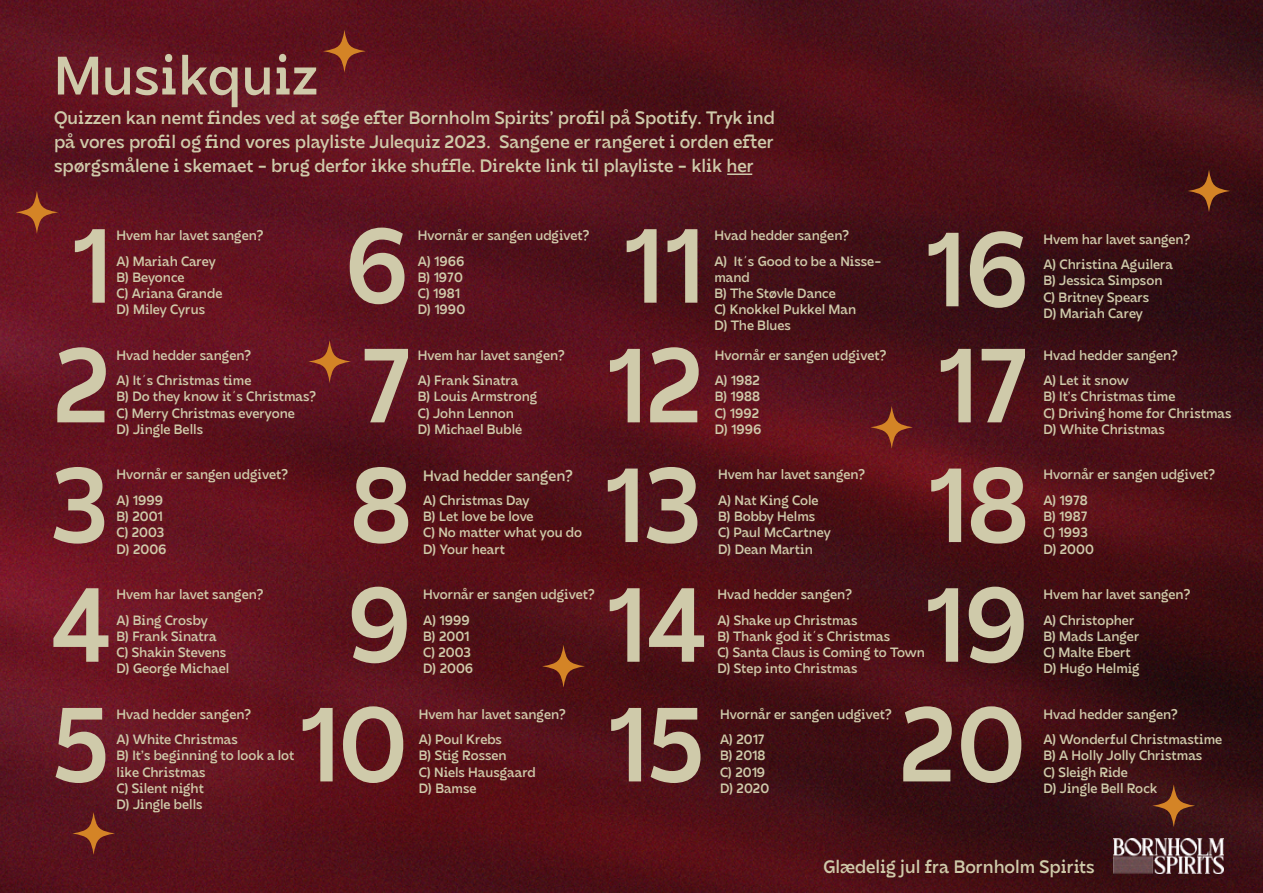
<style>
.page{position:relative;width:1263px;height:893px;background:#fff}
.page>*{position:absolute;margin:0;border:0;box-sizing:border-box;transform-origin:0 0}
.t1{font:600 105px "DX Rigraf";color:#cfcaaa}
.t2{font:600 54px "DX Rigraf";color:#cfcaaa}
.t3{font:600 18px/24px "DX Rigraf";color:#cfcaaa;text-align:justify}
.t4{font:600 15px "DX Rigraf";color:#cfcaaa}
.t5{font:600 13.5px/16.2px "DX Rigraf";color:#cfcaaa}
</style>
<div class="page">
<img style="left:0;top:0;width:1263px;height:893px">
<hr style="left:727px;top:173px;width:25px;height:2px;background:#cdc9ac">
<svg style="left:1152px;top:784px;width:43px;height:43px"></svg>
<svg style="left:870px;top:406px;width:43px;height:43px"></svg>
<svg style="left:542px;top:645px;width:43px;height:43px"></svg>
<svg style="left:72px;top:812px;width:43px;height:43px"></svg>
<svg style="left:16px;top:191px;width:42px;height:43px"></svg>
<svg style="left:323px;top:30px;width:43px;height:42px"></svg>
<svg style="left:308px;top:340px;width:43px;height:43px"></svg>
<svg style="left:1188px;top:170px;width:42px;height:42px"></svg>
<img style="left:1113px;top:839px;width:110px;height:34px">
<h2 class="t2" style="left:54px;top:39px;width:265px">Musikquiz</h2>
<p class="t3" style="left:54px;top:106px;width:722px">Quizzen kan nemt findes ved at søge efter Bornholm Spirits’ profil på Spotify. Tryk ind på vores profil og find vores playliste Julequiz 2023. Sangene er rangeret i orden efter spørgsmålene i skemaet - brug derfor ikke shuffle. Direkte link til playliste - klik her</p>
<h1 class="t1" style="left:70px;top:195px;width:42px">1</h1>
<h1 class="t1" style="left:53px;top:315px;width:59px">2</h1>
<h1 class="t1" style="left:50px;top:434px;width:62px">3</h1>
<h1 class="t1" style="left:50px;top:554px;width:62px">4</h1>
<h1 class="t1" style="left:52px;top:674px;width:60px">5</h1>
<h1 class="t1" style="left:344px;top:195px;width:66px">6</h1>
<p class="t5" style="left:117px;top:222px;width:148px;line-height:25.5px">Hvem har lavet sangen?<br>A) Mariah Carey</p>
<p class="t5" style="left:117px;top:269px;width:107px">B) Beyonce<br>C) Ariana Grande</p>
<p class="t5" style="left:117px;top:301px;width:90px">D) Miley Cyrus</p>
<p class="t5" style="left:117px;top:342px;width:136px;line-height:25.5px">Hvad hedder sangen?<br>A) It´s Christmas time</p>
<p class="t5" style="left:117px;top:388px;width:201px">B) Do they know it´s Christmas?<br>C) Merry Christmas everyone</p>
<h1 class="t1" style="left:360px;top:315px;width:54px">7</h1>
<p class="t5" style="left:117px;top:421px;width:88px">D) Jingle Bells</p>
<p class="t5" style="left:117px;top:462px;width:173px;line-height:25.5px">Hvornår er sangen udgivet?<br>A) 1999</p>
<p class="t5" style="left:117px;top:508px;width:50px">B) 2001<br>C) 2003</p>
<h1 class="t1" style="left:350px;top:434px;width:63px">8</h1>
<p class="t5" style="left:117px;top:540px;width:52px">D) 2006</p>
<p class="t5" style="left:117px;top:581px;width:148px;line-height:25.5px">Hvem har lavet sangen?<br>A) Bing Crosby</p>
<p class="t5" style="left:117px;top:628px;width:111px">B) Frank Sinatra<br>C) Shakin Stevens</p>
<h1 class="t1" style="left:347px;top:554px;width:66px">9</h1>
<p class="t5" style="left:117px;top:660px;width:114px">D) George Michael</p>
<p class="t5" style="left:117px;top:701px;width:136px;line-height:25.5px">Hvad hedder sangen?<br>A) White Christmas</p>
<p class="t5" style="left:117px;top:747px;width:179px">B) It’s beginning to look a lot like Christmas<br>C) Silent night</p>
<h1 class="t1" style="left:298px;top:674px;width:112px">10</h1>
<p class="t5" style="left:117px;top:796px;width:88px">D) Jingle bells</p>
<p class="t5" style="left:418px;top:222px;width:173px;line-height:25.5px">Hvornår er sangen udgivet?<br>A) 1966</p>
<p class="t5" style="left:418px;top:269px;width:47px">B) 1970<br>C) 1981</p>
<p class="t5" style="left:418px;top:301px;width:49px">D) 1990</p>
<p class="t5" style="left:418px;top:342px;width:148px;line-height:25.5px">Hvem har lavet sangen?<br>A) Frank Sinatra</p>
<p class="t5" style="left:418px;top:388px;width:121px">B) Louis Armstrong<br>C) John Lennon</p>
<p class="t5" style="left:418px;top:421px;width:106px">D) Michael Bublé</p>
<p class="t4" style="left:423px;top:465px;width:151px">Hvad hedder sangen?</p>
<p class="t5" style="left:423px;top:492px;width:161px">A) Christmas Day<br>B) Let love be love<br>C) No matter what you do</p>
<p class="t5" style="left:423px;top:540px;width:83px">D) Your heart</p>
<p class="t5" style="left:423px;top:581px;width:173px;line-height:25.5px">Hvornår er sangen udgivet?<br>A) 1999</p>
<p class="t5" style="left:423px;top:628px;width:50px">B) 2001<br>C) 2003</p>
<p class="t5" style="left:423px;top:660px;width:52px">D) 2006</p>
<p class="t5" style="left:419px;top:701px;width:148px;line-height:25.5px">Hvem har lavet sangen?<br>A) Poul Krebs</p>
<p class="t5" style="left:419px;top:747px;width:119px">B) Stig Rossen<br>C) Niels Hausgaard</p>
<p class="t5" style="left:419px;top:780px;width:59px">D) Bamse</p>
<h1 class="t1" style="left:622px;top:195px;width:83px">11</h1>
<h1 class="t1" style="left:605px;top:315px;width:100px">12</h1>
<h1 class="t1" style="left:603px;top:434px;width:103px">13</h1>
<p class="t5" style="left:714px;top:222px;width:168px;line-height:25.5px">Hvad hedder sangen?<br>A) It´s Good to be a Nisse-</p>
<p class="t5" style="left:714px;top:269px;width:143px">mand<br>B) The Støvle Dance<br>C) Knokkel Pukkel Man<br>D) The Blues</p>
<p class="t5" style="left:715px;top:342px;width:173px;line-height:25.5px">Hvornår er sangen udgivet?<br>A) 1982</p>
<p class="t5" style="left:715px;top:388px;width:47px">B) 1988<br>C) 1992</p>
<p class="t5" style="left:715px;top:421px;width:48px">D) 1996</p>
<p class="t5" style="left:718px;top:462px;width:148px;line-height:25.5px">Hvem har lavet sangen?<br>A) Nat King Cole</p>
<p class="t5" style="left:718px;top:508px;width:114px">B) Bobby Helms<br>C) Paul McCartney</p>
<p class="t5" style="left:718px;top:540px;width:96px">D) Dean Martin</p>
<h1 class="t1" style="left:924px;top:199px;width:107px">16</h1>
<h1 class="t1" style="left:936px;top:315px;width:95px">17</h1>
<h1 class="t1" style="left:926px;top:434px;width:104px">18</h1>
<h1 class="t1" style="left:605px;top:554px;width:103px">14</h1>
<h1 class="t1" style="left:606px;top:674px;width:101px">15</h1>
<h1 class="t1" style="left:923px;top:554px;width:107px">19</h1>
<p class="t5" style="left:717px;top:581px;width:142px;line-height:25.5px">Hvad hedder sangen?<br>A) Shake up Christmas</p>
<p class="t5" style="left:717px;top:628px;width:209px">B) Thank god it´s Christmas<br>C) Santa Claus is Coming to Town</p>
<p class="t5" style="left:717px;top:660px;width:142px">D) Step into Christmas</p>
<p class="t5" style="left:720px;top:701px;width:173px;line-height:25.5px">Hvornår er sangen udgivet?<br>A) 2017</p>
<p class="t5" style="left:720px;top:747px;width:47px">B) 2018<br>C) 2019</p>
<p class="t5" style="left:720px;top:780px;width:51px">D) 2020</p>
<h1 class="t1" style="left:899px;top:674px;width:128px">20</h1>
<p class="t5" style="left:1043px;top:226px;width:148px;line-height:25.5px">Hvem har lavet sangen?<br>A) Christina Aguilera</p>
<p class="t5" style="left:1043px;top:272px;width:121px">B) Jessica Simpson<br>C) Britney Spears</p>
<p class="t5" style="left:1043px;top:305px;width:101px">D) Mariah Carey</p>
<p class="t5" style="left:1043px;top:342px;width:136px;line-height:25.5px">Hvad hedder sangen?<br>A) Let it snow</p>
<p class="t5" style="left:1043px;top:388px;width:190px">B) It’s Christmas time<br>C) Driving home for Christmas</p>
<p class="t5" style="left:1043px;top:421px;width:123px">D) White Christmas</p>
<p class="t5" style="left:1043px;top:462px;width:173px;line-height:25.5px">Hvornår er sangen udgivet?<br>A) 1978</p>
<p class="t5" style="left:1043px;top:508px;width:46px">B) 1987<br>C) 1993</p>
<p class="t5" style="left:1043px;top:540px;width:52px">D) 2000</p>
<p class="t5" style="left:1043px;top:581px;width:148px;line-height:25.5px">Hvem har lavet sangen?<br>A) Christopher</p>
<p class="t5" style="left:1043px;top:628px;width:97px">B) Mads Langer<br>C) Malte Ebert</p>
<p class="t5" style="left:1043px;top:660px;width:98px">D) Hugo Helmig</p>
<p class="t5" style="left:1043px;top:701px;width:180px;line-height:25.5px">Hvad hedder sangen?<br>A) Wonderful Christmastime</p>
<p class="t5" style="left:1043px;top:747px;width:161px">B) A Holly Jolly Christmas<br>C) Sleigh Ride</p>
<p class="t5" style="left:1043px;top:780px;width:115px">D) Jingle Bell Rock</p>
<h3 class="t3" style="left:823px;top:855px;width:273px">Glædelig jul fra Bornholm Spirits</h3>
</div>
